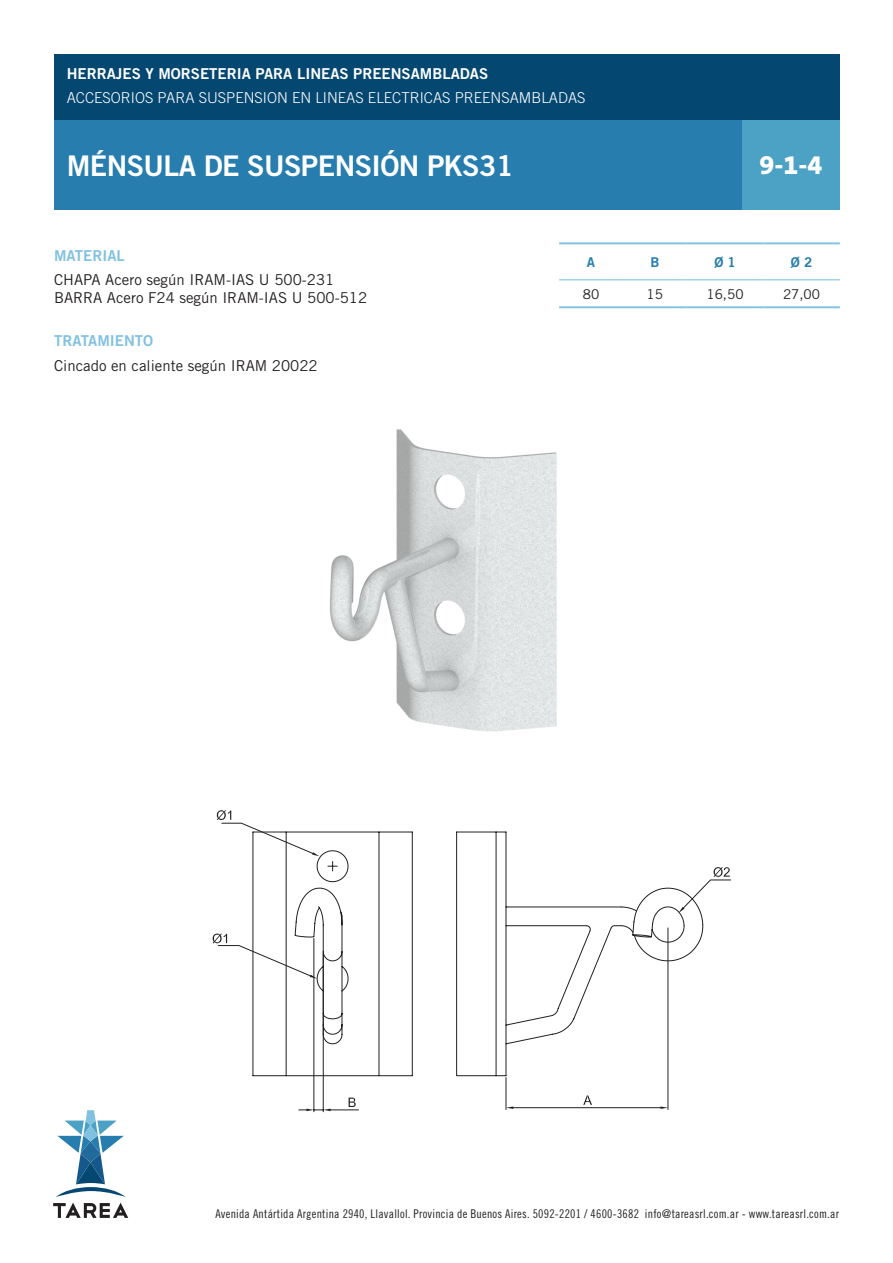
<style>
.page{position:relative;width:893px;height:1263px;background:#fff}
.page>*{position:absolute;margin:0;border:0;box-sizing:border-box;transform-origin:0 0}
.prodTitulo{font:28.5px "Trade Gothic Bold Two";letter-spacing:-.02em;color:#fff}
.codigo{font:800 27px "The Sans B8";color:#fff}
.cuadro_texto{font:15px "Trade Gothic";color:#231f20}
.subcategoria{font:300 15px "Trade Gothic";color:#fff}
.subcategoria-2{font:15px "Trade Gothic Bold Two";color:#fff}
.t1{font:15px "Trade Gothic Bold Two";color:#81c2e1}
.tabla_texto{font:13.5px "Trade Gothic";color:#231f20}
.tabla_Titulo{font:13.5px "Trade Gothic Bold Two";color:#267dae}
.t2{font:12px "Trade Gothic Cond Eighteen";letter-spacing:.02em;color:#231f20}
</style>
<div class="page">
<svg style="left:53px;top:1110px;width:75px;height:108px"></svg>
<hr style="left:559px;top:306px;width:64px;height:2px;background:#81c2e1">
<hr style="left:623px;top:306px;width:64px;height:2px;background:#81c2e1">
<hr style="left:687px;top:306px;width:76px;height:2px;background:#81c2e1">
<hr style="left:763px;top:306px;width:77px;height:2px;background:#81c2e1">
<hr style="left:559px;top:279px;width:64px;height:1px;background:#81c2e1">
<hr style="left:623px;top:279px;width:64px;height:1px;background:#81c2e1">
<hr style="left:687px;top:279px;width:76px;height:1px;background:#81c2e1">
<hr style="left:763px;top:279px;width:77px;height:1px;background:#81c2e1">
<hr style="left:559px;top:242px;width:64px;height:2px;background:#81c2e1">
<hr style="left:623px;top:242px;width:64px;height:2px;background:#81c2e1">
<hr style="left:687px;top:242px;width:76px;height:2px;background:#81c2e1">
<hr style="left:763px;top:242px;width:77px;height:2px;background:#81c2e1">
<div style="left:54px;top:54px;width:786px;height:66px;background:#044771"></div>
<div style="left:54px;top:120px;width:688px;height:89px;background:#267dae"></div>
<div style="left:742px;top:120px;width:98px;height:89px;background:#4ca2c5"></div>
<svg style="left:252px;top:831px;width:451px;height:245px"></svg>
<hr style="left:513px;top:1107px;width:147px;height:1px;background:#231f20">
<hr style="left:668px;top:928px;width:1px;height:181px;background:#231f20">
<hr style="left:506px;top:1077px;width:1px;height:32px;background:#231f20">
<svg style="left:506px;top:1106px;width:7px;height:3px"></svg>
<svg style="left:660px;top:1106px;width:8px;height:3px"></svg>
<svg style="left:583px;top:1095px;width:9px;height:10px"></svg>
<svg style="left:213px;top:933px;width:104px;height:46px"></svg>
<svg style="left:217px;top:810px;width:102px;height:46px"></svg>
<hr style="left:323px;top:953px;width:1px;height:159px;background:#231f20">
<hr style="left:314px;top:938px;width:1px;height:174px;background:#231f20">
<svg style="left:328px;top:861px;width:9px;height:10px"></svg>
<svg style="left:299px;top:1097px;width:59px;height:14px"></svg>
<svg style="left:678px;top:867px;width:53px;height:46px"></svg>
<img style="left:329px;top:429px;width:228px;height:303px">
<p class="subcategoria-2" style="left:67px;top:64px;width:423px">HERRAJES Y MORSETERIA PARA LINEAS PREENSAMBLADAS</p>
<p class="subcategoria" style="left:67px;top:89px;width:520px">ACCESORIOS PARA SUSPENSION EN LINEAS ELECTRICAS PREENSAMBLADAS</p>
<p class="prodTitulo" style="left:67px;top:148px;width:448px">MÉNSULA DE SUSPENSIÓN PKS31</p>
<p class="codigo" style="left:759px;top:151px;width:64px">9-1-4</p>
<p class="t1" style="left:54px;top:246px;width:72px">MATERIAL</p>
<p class="cuadro_texto" style="left:54px;top:271px;width:282px">CHAPA Acero según IRAM-IAS U 500-231</p>
<p class="cuadro_texto" style="left:54px;top:289px;width:315px">BARRA Acero F24 según IRAM-IAS U 500-512</p>
<p class="t1" style="left:54px;top:332px;width:101px">TRATAMIENTO</p>
<p class="cuadro_texto" style="left:54px;top:356px;width:265px">Cincado en caliente según IRAM 20022</p>
<p class="tabla_Titulo" style="left:587px;top:254px;width:10px">A</p>
<p class="tabla_Titulo" style="left:650px;top:254px;width:11px">B</p>
<p class="tabla_Titulo" style="left:714px;top:254px;width:23px">Ø 1</p>
<p class="tabla_Titulo" style="left:791px;top:254px;width:23px">Ø 2</p>
<p class="tabla_texto" style="left:583px;top:286px;width:18px">80</p>
<p class="tabla_texto" style="left:647px;top:286px;width:18px">15</p>
<p class="tabla_texto" style="left:706px;top:286px;width:39px">16,50</p>
<p class="tabla_texto" style="left:783px;top:286px;width:39px">27,00</p>
<p class="t2" style="left:216px;top:1206px;width:625px">Avenida Antártida Argentina 2940, Llavallol. Provincia de Buenos Aires. 5092-2201 / 4600-3682 info@tareasrl.com.ar - www.tareasrl.com.ar</p>
</div>
